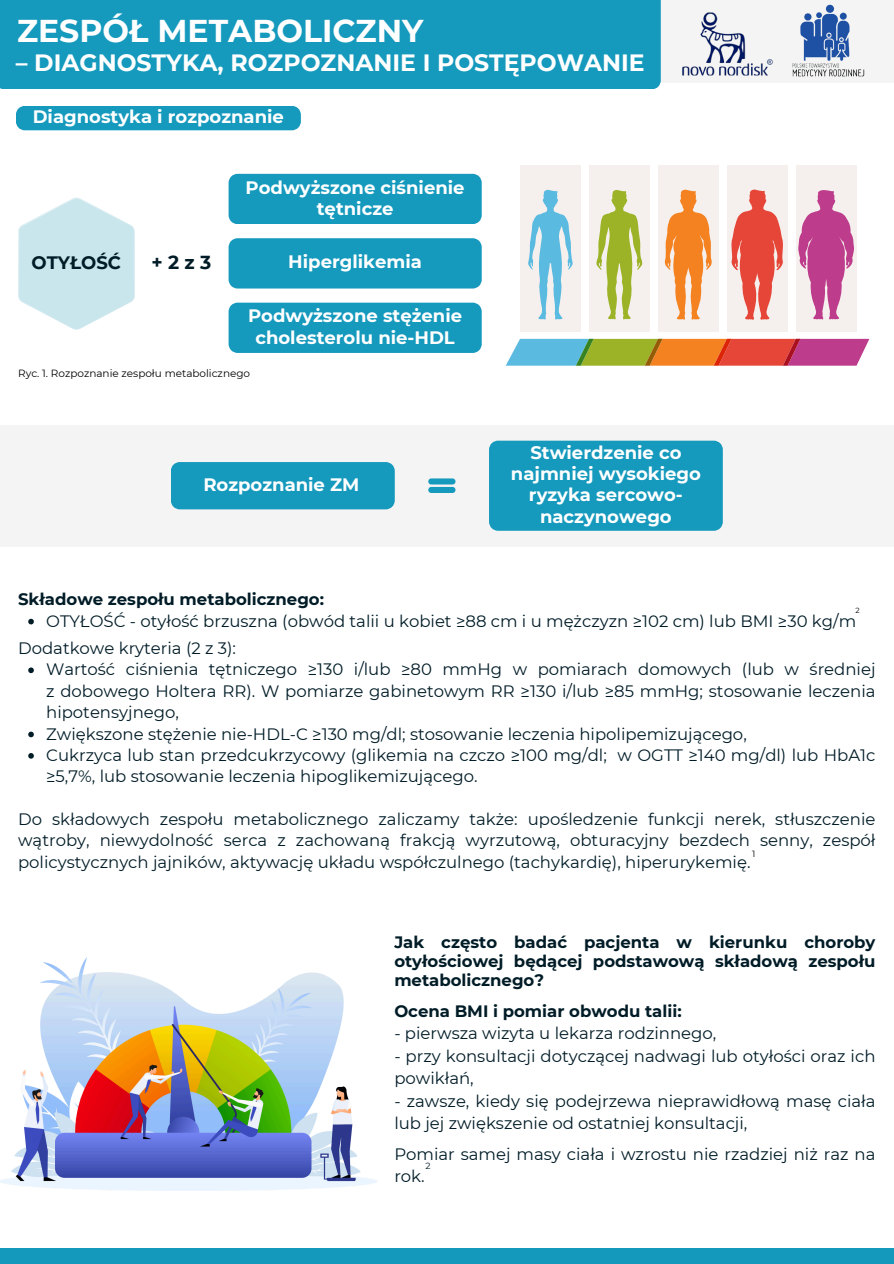
<style>
.page{position:relative;width:894px;height:1264px;background:#fff}
.page>*{position:absolute;margin:0;border:0;box-sizing:border-box;transform-origin:0 0}
.t1{font:700 31.5px "Montserrat";color:#fff}
.t2{font:700 23.55px "Montserrat";color:#fff}
.t3{font:700 18.75px "Montserrat";color:#001c27}
.t4{font:700 18px/21.3px "Montserrat";color:#fff;text-align:center}
.t5{font:700 18px "Montserrat";color:#001c27}
.t6{font:16.5px/21.3px "Montserrat";color:#001c27}
.t7{font:700 16.5px/19.2px "Montserrat";color:#001c27;text-align:justify}
.t8{font:10.5px "Montserrat";color:#000}
.t9{font:9px "Montserrat";color:#001c27}
.t10{font:9px "Montserrat";color:#000}
.t11{font:7.5px "Montserrat";color:#000}
</style>
<div class="page">
<div style="left:16px;top:106px;width:285px;height:24px;background:#1599bd"></div>
<div style="left:641px;top:0;width:252px;height:83px;background:#f4f4f4"></div>
<div style="left:0;top:0;width:660px;height:89px;background:#1599bd"></div>
<svg style="left:18px;top:197px;width:117px;height:133px"></svg>
<div style="left:228px;top:303px;width:253px;height:50px;background:#1599bd"></div>
<div style="left:228px;top:238px;width:253px;height:50px;background:#1599bd"></div>
<div style="left:228px;top:174px;width:253px;height:50px;background:#1599bd"></div>
<img style="left:682px;top:12px;width:91px;height:64px">
<img style="left:792px;top:4px;width:73px;height:73px">
<div style="left:0;top:1247px;width:893px;height:16px;background:#1499bd"></div>
<svg style="left:506px;top:339px;width:363px;height:26px;background:#b57f66"></svg>
<div style="left:520px;top:165px;width:60px;height:167px;background:#f5f0ed"></div>
<div style="left:588px;top:165px;width:61px;height:167px;background:#f5f0ed"></div>
<div style="left:657px;top:165px;width:61px;height:167px;background:#f5f0ed"></div>
<div style="left:726px;top:165px;width:61px;height:167px;background:#f5f0ed"></div>
<div style="left:795px;top:165px;width:61px;height:167px;background:#f5f0ed"></div>
<svg style="left:798px;top:190px;width:55px;height:129px"></svg>
<svg style="left:596px;top:190px;width:46px;height:129px"></svg>
<svg style="left:528px;top:189px;width:44px;height:130px"></svg>
<svg style="left:731px;top:189px;width:52px;height:131px"></svg>
<svg style="left:664px;top:189px;width:48px;height:130px"></svg>
<div style="left:0;top:425px;width:893px;height:121px;background:#f4f4f4"></div>
<div style="left:171px;top:462px;width:223px;height:47px;background:#1599bd"></div>
<div style="left:489px;top:440px;width:233px;height:91px;background:#1599bd"></div>
<svg style="left:428px;top:478px;width:27px;height:15px"></svg>
<img style="left:0;top:957px;width:377px;height:233px">
<svg style="left:28px;top:618px;width:6px;height:6px"></svg>
<svg style="left:28px;top:667px;width:6px;height:6px"></svg>
<svg style="left:28px;top:731px;width:6px;height:6px"></svg>
<svg style="left:28px;top:753px;width:6px;height:5px"></svg>
<p class="t1" style="left:17px;top:11px;width:408px">ZESPÓŁ METABOLICZNY</p>
<h1 class="t2" style="left:16px;top:48px;width:630px">– DIAGNOSTYKA, ROZPOZNANIE I POSTĘPOWANIE</h1>
<p class="t4" style="left:33px;top:106px;width:253px">Diagnostyka i rozpoznanie</p>
<h2 class="t5" style="left:32px;top:251px;width:91px">OTYŁOŚĆ</h2>
<h4 class="t3" style="left:151px;top:251px;width:61px">+2z3</h4>
<h4 class="t4" style="left:245px;top:176px;width:220px">Podwyższone ciśnienie tętnicze</h4>
<h4 class="t4" style="left:288px;top:251px;width:135px">Hiperglikemia</h4>
<h3 class="t4" style="left:248px;top:305px;width:215px">Podwyższone stężenie cholesterolu nie-HDL</h3>
<h4 class="t8" style="left:18px;top:367px;width:233px">Ryc. 1. Rozpoznanie zespołu metabolicznego</h4>
<h4 class="t4" style="left:203px;top:473px;width:157px">Rozpoznanie ZM</h4>
<p class="t4" style="left:511px;top:441px;width:191px">Stwierdzenie co najmniej wysokiego ryzyka sercowo&shy;naczynowego</p>
<p class="t7" style="left:18px;top:589px;width:307px">Składowe zespołu metabolicznego:</p>
<h4 class="t6" style="left:46px;top:610px;width:811px">OTYŁOŚĆ - otyłość brzuszna (obwód talii u kobiet ≥88 cm i u mężczyzn ≥102 cm) lub BMI ≥30 kg/m</h4>
<p class="t6" style="left:18px;top:637px;width:219px">Dodatkowe kryteria (2 z 3):</p>
<h4 class="t6" style="left:46px;top:658px;width:830px;text-align:justify">Wartość ciśnienia tętniczego ≥130 i/lub ≥80 mmHg w pomiarach domowych (lub w średniej z dobowego Holtera RR). W pomiarze gabinetowym RR ≥130 i/lub ≥85 mmHg; stosowanie leczenia hipotensyjnego,</h4>
<h5 class="t6" style="left:46px;top:723px;width:702px">Zwiększone stężenie nie-HDL-C ≥130 mg/dl; stosowanie leczenia hipolipemizującego,</h5>
<p class="t6" style="left:46px;top:744px;width:830px">Cukrzyca lub stan przedcukrzycowy (glikemia na czczo ≥100 mg/dl; w OGTT ≥140 mg/dl) lub HbA1c ≥5,7%, lub stosowanie leczenia hipoglikemizującego.</p>
<h6 class="t6" style="left:18px;top:808px;width:858px;text-align:justify">Do składowych zespołu metabolicznego zaliczamy także: upośledzenie funkcji nerek, stłuszczenie wątroby, niewydolność serca z zachowaną frakcją wyrzutową, obturacyjny bezdech senny, zespół policystycznych jajników, aktywację układu współczulnego (tachykardię), hiperurykemię.</h6>
<p class="t11" style="left:855px;top:605px;width:6px">2</p>
<p class="t10" style="left:752px;top:848px;width:5px">1</p>
<p class="t7" style="left:394px;top:932px;width:482px">Jak często badać pacjenta w kierunku choroby otyłościowej będącej podstawową składową zespołu metabolicznego?</p>
<p class="t7" style="left:394px;top:1001px;width:289px">Ocena BMI i pomiar obwodu talii:</p>
<p class="t6" style="left:394px;top:1022px;width:323px">- pierwsza wizyta u lekarza rodzinnego,</p>
<p class="t6" style="left:394px;top:1044px;width:482px;line-height:22.5px">- przy konsultacji dotyczącej nadwagi lub otyłości oraz ich powikłań,</p>
<p class="t6" style="left:394px;top:1089px;width:482px;line-height:22.5px">- zawsze, kiedy się podejrzewa nieprawidłową masę ciała lub jej zwiększenie od ostatniej konsultacji,</p>
<p class="t6" style="left:394px;top:1142px;width:482px;line-height:22.5px">Pomiar samej masy ciała i wzrostu nie rzadziej niż raz na rok.</p>
<h6 class="t9" style="left:425px;top:1160px;width:7px">2</h6>
</div>
